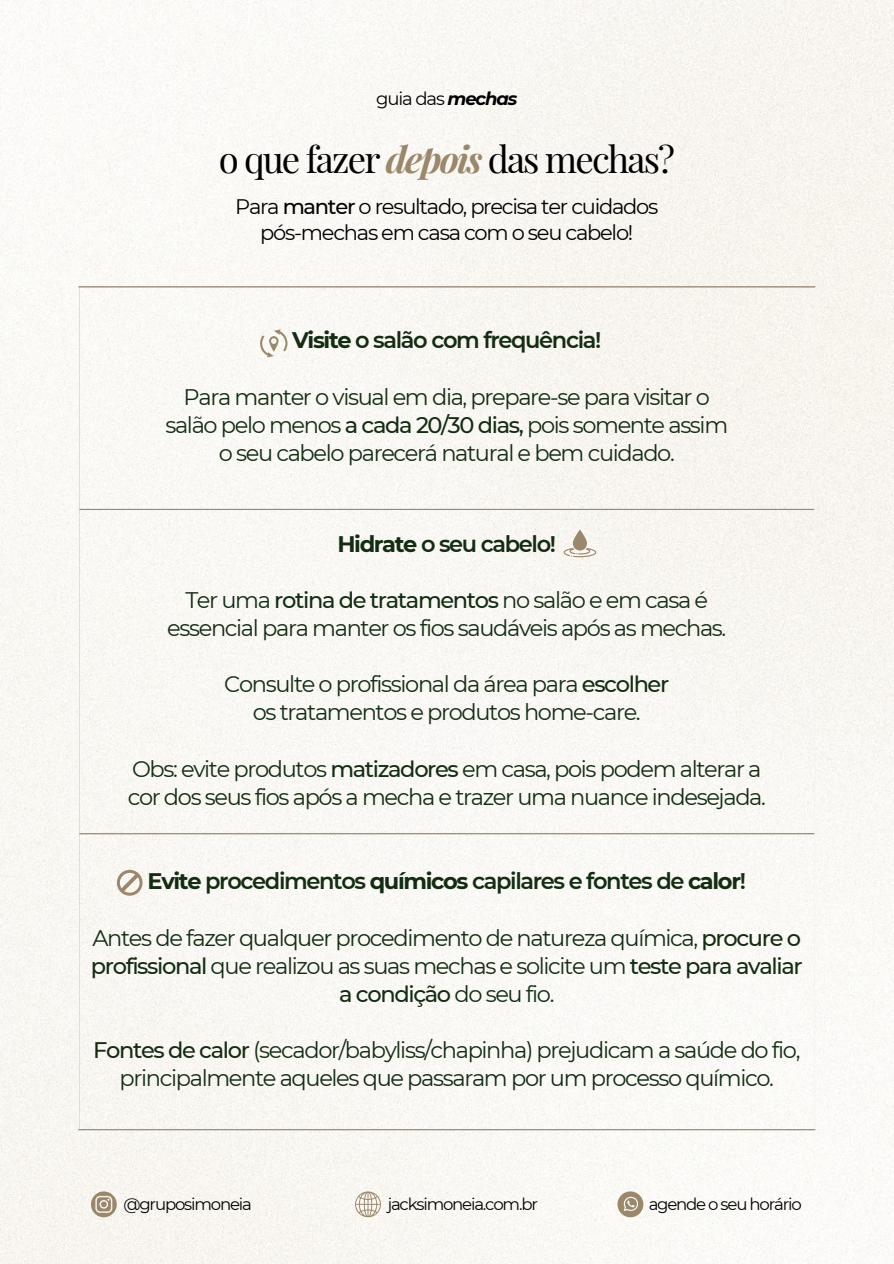
<style>
.page{position:relative;width:894px;height:1264px;background:#fff}
.page>*{position:absolute;margin:0;border:0;box-sizing:border-box;transform-origin:0 0}
.t1{font:36.45px "Playfair Display";letter-spacing:-.05em;color:#000}
.t2{font:22.5px/28.2px "Montserrat";letter-spacing:-.06em;color:#132c12;text-align:center}
.t3{font:600 22.5px "Montserrat";letter-spacing:-.06em;color:#132c12}
.t4{font:21px/25.8px "Montserrat";letter-spacing:-.06em;color:#000;text-align:center}
.t5{font:18px "Montserrat";letter-spacing:-.06em;color:#000}
.t6{font:16.5px "Montserrat";letter-spacing:-.07em;color:#000}
.s1{font-weight:700;font-style:italic}
.s2{font-weight:700;font-style:italic;color:#9b886c}
.s3{font-weight:500}
.s4{font-weight:700}
</style>
<div class="page">
<div style="left:0;top:0;width:893px;height:1263px;background:#f9f8f4"></div>
<hr style="left:78px;top:287px;width:2px;height:842px;background:#faf8f5">
<hr style="left:813px;top:287px;width:2px;height:842px;background:#faf8f5">
<hr style="left:78px;top:286px;width:737px;height:1px;background:#9b886c">
<hr style="left:80px;top:509px;width:733px;height:1px;background:#9b886c">
<hr style="left:80px;top:833px;width:733px;height:1px;background:#9b886c">
<hr style="left:78px;top:1129px;width:737px;height:1px;background:#9b886c">
<svg style="left:617px;top:1191px;width:26px;height:26px"></svg>
<svg style="left:91px;top:1191px;width:26px;height:26px"></svg>
<svg style="left:355px;top:1191px;width:26px;height:26px"></svg>
<svg style="left:260px;top:329px;width:27px;height:28px"></svg>
<svg style="left:563px;top:529px;width:33px;height:28px"></svg>
<svg style="left:117px;top:869px;width:25px;height:26px"></svg>
<p class="t5" style="left:376px;top:88px;width:143px">guia das <span class="s1">mechas</span></p>
<h1 class="t1" style="left:219px;top:133px;width:457px">o que fazer <span class="s2">depois</span> das mechas?</h1>
<p class="t4" style="left:235px;top:194px;width:424px">Para <span class="s3">manter</span> o resultado, precisa ter cuidados pós-mechas em casa com o seu cabelo!</p>
<p class="t3" style="left:292px;top:326px;width:311px"><span class="s4">Visite</span> o salão com frequência!</p>
<p class="t2" style="left:165px;top:382px;width:564px">Para manter o visual em dia, prepare-se para visitar o salão pelo menos <span class="s3">a cada 20/30 dias,</span> pois somente assim o seu cabelo parecerá natural e bem cuidado.</p>
<p class="t3" style="left:337px;top:530px;width:220px"><span class="s4">Hidrate</span> o seu cabelo!</p>
<p class="t2" style="left:167px;top:585px;width:560px">Ter uma <span class="s3">rotina de tratamentos</span> no salão e em casa é essencial para manter os fios saudáveis após as mechas.</p>
<p class="t2" style="left:224px;top:670px;width:446px">Consulte o profissional da área para <span class="s3">escolher </span>os tratamentos e produtos home-care.</p>
<p class="t2" style="left:128px;top:754px;width:639px;text-align:left">Obs: evite produtos <span class="s3">matizadores</span> em casa, pois podem alterar a cor dos seus fios após a mecha e trazer uma nuance indesejada.</p>
<p class="t3" style="left:148px;top:867px;width:599px"><span class="s4">Evite</span> procedimentos <span class="s4">químicos</span> capilares e fontes de <span class="s4">calor</span>!</p>
<p class="t2" style="left:91px;top:923px;width:713px">Antes de fazer qualquer procedimento de natureza química, <span class="s3">procure o profissional</span> que realizou as suas mechas e solicite um <span class="s3">teste para avaliar a condição</span> do seu fio.</p>
<p class="t2" style="left:93px;top:1036px;width:708px"><span class="s3">Fontes de calor</span> (secador/babyliss/chapinha) prejudicam a saúde do fio, principalmente aqueles que passaram por um processo químico.</p>
<p class="t6" style="left:123px;top:1193px;width:130px">@gruposimoneia</p>
<p class="t6" style="left:387px;top:1193px;width:152px">jacksimoneia.com.br</p>
<p class="t6" style="left:648px;top:1193px;width:155px">agende o seu horário</p>
</div>
